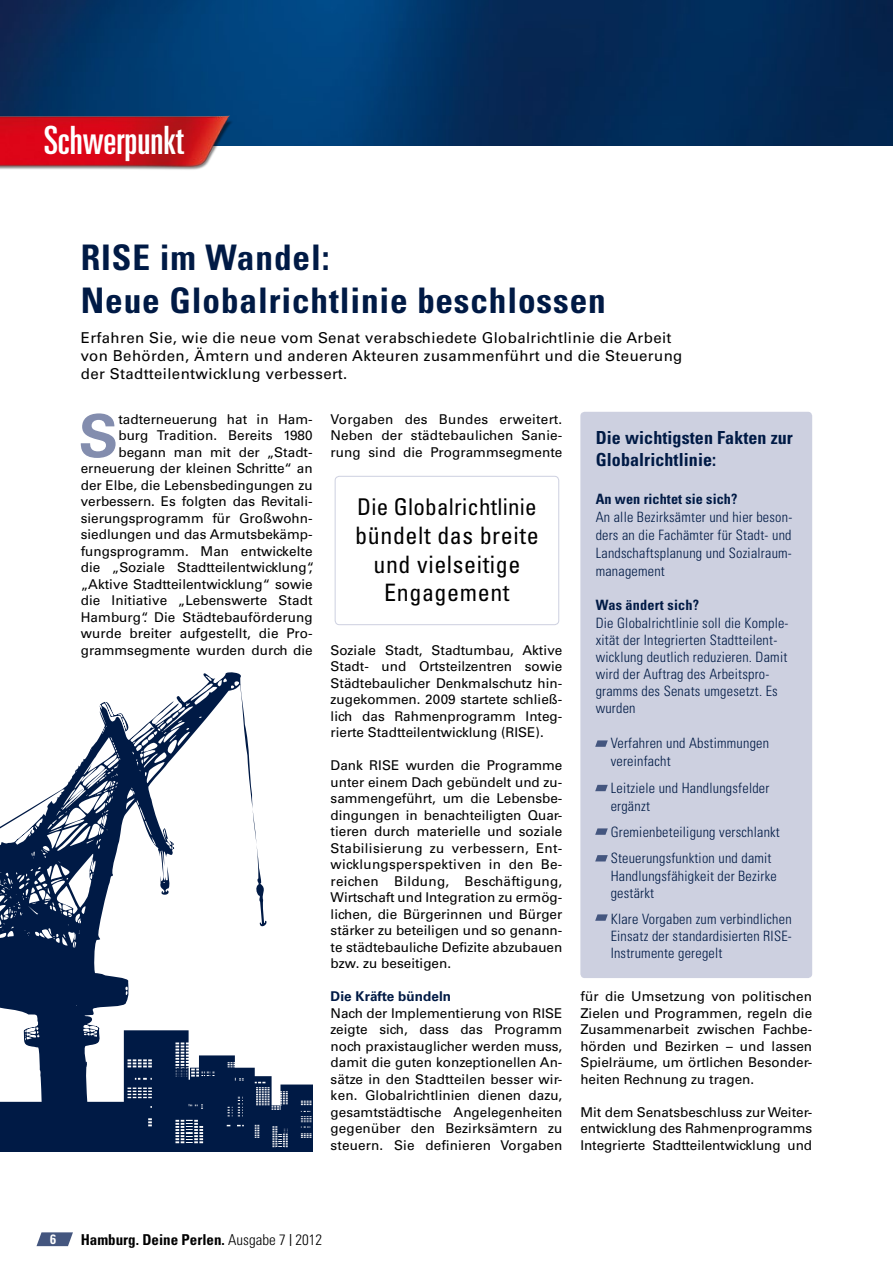
<style>
.page{position:relative;width:893px;height:1263px;background:#fff}
.page>*{position:absolute;margin:0;border:0;box-sizing:border-box;transform-origin:0 0}
.t1{font:700 59.1px "Univers";color:#838dae}
.t2{font:ultra-condensed 39px "Univers LT Pro";color:#fff}
.t3{font:700 condensed 35.25px/42.3px "Univers";letter-spacing:.025em;color:#001a45}
.t4{font:condensed 24px/28.8px "Univers";letter-spacing:.025em;color:#000;text-align:center}
.t5{font:condensed 23.1px "Univers";letter-spacing:.01em;color:#000}
.t6{font:700 condensed 18px/21.6px "Univers";letter-spacing:.005em;color:#001a45}
.t7{font:15px/18px "Univers";letter-spacing:.025em;color:#000}
.t8{font:700 condensed 15px "Univers";color:#000}
.t9{font:300 condensed 14.25px/17.1px "Univers";letter-spacing:.015em;color:#001a45}
.t10{font:700 condensed 14.25px "Univers";letter-spacing:.005em;color:#001a45}
.t11{font:13.5px/16.5px "Univers";color:#000;text-align:justify}
.t12{font:700 13.5px "Univers";letter-spacing:.005em;color:#001a45}
.t13{font:700 condensed 13.5px "Univers";color:#fff}
.s1{font-weight:300}
.s2{font-weight:400;font-stretch:normal;font-size:12px}
</style>
<div class="page">
<svg style="left:37px;top:1232px;width:36px;height:14px"></svg>
<img style="left:0;top:0;width:888px;height:146px">
<img style="left:888px;top:0;width:5px;height:146px">
<div style="left:580px;top:412px;width:232px;height:566px;background:#cdd0e0;border-radius:4px"></div>
<div style="left:335px;top:476px;width:224px;height:149px;border:1px solid #cdd0e0;border-radius:4px"></div>
<svg style="left:595px;top:740px;width:13px;height:7px"></svg>
<svg style="left:595px;top:785px;width:13px;height:6px"></svg>
<svg style="left:595px;top:828px;width:13px;height:7px"></svg>
<svg style="left:595px;top:855px;width:13px;height:6px"></svg>
<svg style="left:595px;top:914px;width:13px;height:7px"></svg>
<svg style="left:0;top:672px;width:267px;height:479px"></svg>
<svg style="left:106px;top:1030px;width:207px;height:121px"></svg>
<div style="left:269px;top:1110px;width:13px;height:16px;background:#001a45"></div>
<hr style="left:278px;top:1124px;width:4px;height:10px;background:#001a45">
<img style="left:0;top:116px;width:274px;height:54px">
<h2 class="t2" style="left:44px;top:117px;width:141px">Schwerpunkt</h2>
<h3 class="t3" style="left:81px;top:237px;width:526px">RISE im Wandel:<br>Neue Globalrichtlinie beschlossen</h3>
<p class="t7" style="left:81px;top:328px;width:603px">Erfahren Sie, wie die neue vom Senat verabschiedete Globalrichtlinie die Arbeit von Behörden, Ämtern und anderen Akteuren zusammenführt und die Steuerung der Stadtteilentwicklung verbessert.</p>
<h1 class="t1" style="left:79px;top:401px;width:41px">S</h1>
<p class="t11" style="left:81px;top:411px;width:235px;text-align:right">tadterneuerung hat in Ham-<br>burg Tradition. Bereits 1980 begann man mit der „Stadt&shy;erneuerung der kleinen Schritte“ an der Elbe, die Lebensbedingungen zu verbessern. Es folgten das Revitali&shy;sierungsprogramm für Großwohn&shy;siedlungen und das Armutsbekämp&shy;fungsprogramm. Man entwickelte die „Soziale Stadtteilentwicklung“, „Aktive Stadtteilentwicklung“ sowie die Initiative „Lebenswerte Stadt Hamburg“. Die Städtebauförderung wurde breiter aufgestellt, die Pro&shy;grammsegmente wurden durch die</p>
<p class="t11" style="left:331px;top:411px;width:233px">Vorgaben des Bundes erweitert.<br>Neben der städtebaulichen Sanie&shy;rung sind die Programmsegmente</p>
<h3 class="t5" style="left:357px;top:492px;width:181px">Die Globalrichtlinie</h3>
<h3 class="t4" style="left:355px;top:520px;width:185px">bündelt das breite und vielseitige<br>Engagement</h3>
<p class="t11" style="left:331px;top:642px;width:233px">Soziale Stadt, Stadtumbau, Aktive Stadt- und Ortsteilzentren sowie Städtebaulicher Denkmalschutz hin&shy;zugekommen. 2009 startete schließ&shy;lich das Rahmenprogramm Integ&shy;rierte Stadtteilentwicklung (RISE).</p>
<p class="t11" style="left:331px;top:757px;width:233px">Dank RISE wurden die Programme unter einem Dach gebündelt und zu&shy;sammengeführt, um die Lebensbe&shy;dingungen in benachteiligten Quar&shy;tieren durch materielle und soziale Stabilisierung zu verbessern, Ent&shy;wicklungsperspektiven in den Be&shy;reichen Bildung, Beschäftigung, Wirtschaft und Integration zu ermög&shy;lichen, die Bürgerinnen und Bürger stärker zu beteiligen und so genann&shy;te städtebauliche Defizite abzubauen bzw. zu beseitigen.</p>
<p class="t12" style="left:331px;top:989px;width:122px">Die Kräfte bündeln</p>
<p class="t11" style="left:331px;top:1005px;width:233px">Nach der Implementierung von RISE zeigte sich, dass das Programm noch praxistauglicher werden muss, damit die guten konzeptionellen An&shy;sätze in den Stadtteilen besser wir&shy;ken. Globalrichtlinien dienen dazu, gesamtstädtische Angelegenheiten gegenüber den Bezirksämtern zu steuern. Sie definieren Vorgaben</p>
<h3 class="t6" style="left:596px;top:427px;width:199px">Die wichtigsten Fakten zur<br>Globalrichtlinie:</h3>
<p class="t10" style="left:596px;top:490px;width:143px">An wen richtet sie sich?</p>
<p class="t9" style="left:596px;top:508px;width:198px;line-height:18px;text-align:justify">An alle Bezirksämter und hier beson&shy;ders an die Fachämter für Stadt- und Landschaftsplanung und Sozialraum&shy;management</p>
<p class="t10" style="left:596px;top:597px;width:105px">Was ändert sich?</p>
<p class="t9" style="left:596px;top:614px;width:194px">Die Globalrichtlinie soll die Komple&shy;xität der Integrierten Stadtteilent&shy;wicklung deutlich reduzieren. Damit wird der Auftrag des Arbeitspro&shy;gramms des Senats umgesetzt. Es wurden</p>
<p class="t9" style="left:611px;top:734px;width:160px;line-height:18px">Verfahren und Abstimmungen vereinfacht</p>
<p class="t9" style="left:611px;top:779px;width:160px;line-height:18px">Leitziele und Handlungsfelder ergänzt</p>
<p class="t9" style="left:611px;top:819px;width:171px;line-height:26.1px">Gremienbeteiligung verschlankt<br>Steuerungsfunktion und damit</p>
<p class="t9" style="left:611px;top:867px;width:168px">Handlungsfähigkeit der Bezirke gestärkt</p>
<p class="t9" style="left:611px;top:910px;width:183px;text-align:justify">Klare Vorgaben zum verbindlichen Einsatz der standardisierten RISE-Instrumente geregelt</p>
<p class="t11" style="left:580px;top:988px;width:233px">für die Umsetzung von politischen Zielen und Programmen, regeln die Zusammenarbeit zwischen Fachbe&shy;hörden und Bezirken – und lassen Spielräume, um örtlichen Besonder&shy;heiten Rechnung zu tragen.</p>
<p class="t11" style="left:580px;top:1104px;width:233px">Mit dem Senatsbeschluss zur Weiter&shy;entwicklung des Rahmenprogramms Integrierte Stadtteilentwicklung und</p>
<p class="t13" style="left:50px;top:1231px;width:7px">6</p>
<p class="t8" style="left:81px;top:1231px;width:243px">Hamburg. Deine Perlen. <span class="s1">Ausgabe 7</span> <span class="s2">|</span> <span class="s1">2012</span></p>
</div>
